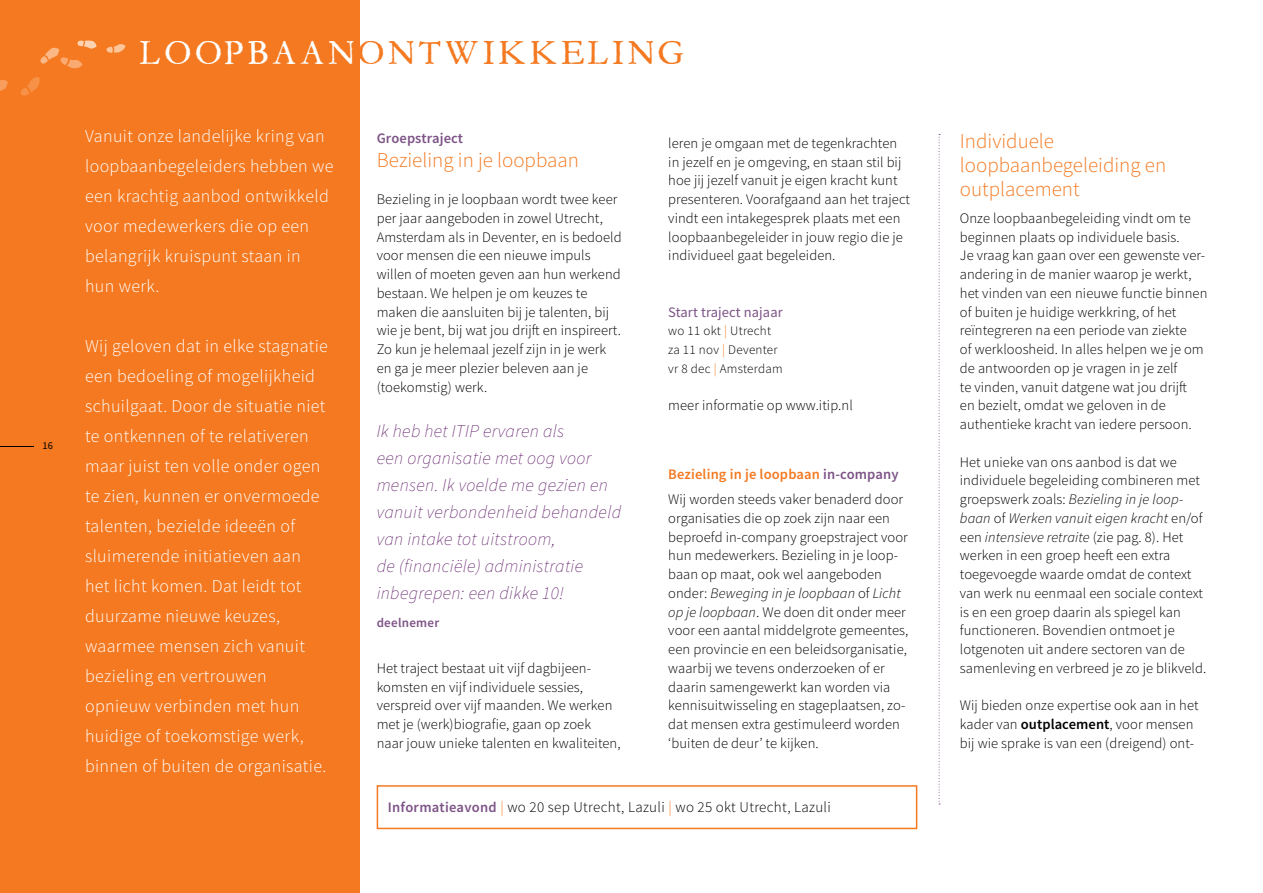
<style>
.page{position:relative;width:1263px;height:893px;background:#fff}
.page>*{position:absolute;margin:0;border:0;box-sizing:border-box;transform-origin:0 0}
.t1{font:33px "Aquifer";letter-spacing:.115em;color:#f47920}
.t2{font:300 21px/24px "Source Sans Pro";color:#f47920}
.t3{font:300 18px/30px "Source Sans Pro";letter-spacing:.02em;color:#fff}
.t4{font:italic 200 18px/27px "Source Sans Pro";letter-spacing:.02em;color:#5c1665}
.t5{font:300 15px "Source Sans Pro";letter-spacing:.02em;color:#000}
.t6{font:300 14.55px/18.8px "Source Sans Pro";letter-spacing:.005em;color:#000}
.t7{font:14.55px "Source Sans Pro";letter-spacing:.005em;color:#7d5386}
.t8{font:600 14.55px "Source Sans Pro";letter-spacing:.01em;color:#7d5386}
.t9{font:300 13.05px/18.8px "Source Sans Pro";letter-spacing:.02em;color:#000}
.t10{font:600 13.05px "Source Sans Pro";letter-spacing:.02em;color:#7d5386}
.t11{font:10.5px "Source Sans Pro";color:#000}
.s1{color:#fff}
.s2{color:#f47920}
.s3{font-weight:600;color:#f47920}
.s4{font-weight:600;color:#7d5386}
.s5{font-style:italic}
.s6{font-weight:600;font-size:14.55px;color:#7d5386}
.s7{font-weight:600}
</style>
<div class="page">
<div style="left:0;top:0;width:359px;height:893px;background:#f47920"></div>
<hr style="left:0;top:446px;width:34px;height:1px;background:#000">
<svg style="left:0;top:80px;width:8px;height:11px"></svg>
<svg style="left:20px;top:77px;width:20px;height:19px"></svg>
<svg style="left:106px;top:44px;width:20px;height:9px"></svg>
<svg style="left:40px;top:40px;width:57px;height:29px"></svg>
<svg style="left:939px;top:134px;width:1px;height:670px"></svg>
<div style="left:377px;top:785px;width:540px;height:44px;border:2px solid #f47920"></div>
<p class="t11" style="left:43px;top:439px;width:12px">16</p>
<h1 class="t1" style="left:140px;top:34px;width:545px"><span class="s1">LOOPBAAN</span>ONTWIKKELING</h1>
<p class="t3" style="left:85px;top:121px;width:250px">Vanuit onze landelijke kring van loopbaanbegeleiders hebben we een krachtig aanbod ontwikkeld voor medewerkers die op een belangrijk kruispunt staan in hun werk.</p>
<p class="t3" style="left:85px;top:331px;width:244px">Wij geloven dat in elke stagnatie een bedoeling of mogelijkheid schuilgaat. Door de situatie niet te ontkennen of te relativeren maar juist ten volle onder ogen te zien, kunnen er onvermoede talenten, bezielde ideeën of sluimerende initiatieven aan het licht komen. Dat leidt tot duurzame nieuwe keuzes, waarmee mensen zich vanuit bezieling en vertrouwen opnieuw verbinden met hun huidige of toekomstige werk, binnen of buiten de organisatie.</p>
<p class="t8" style="left:377px;top:128px;width:88px">Groepstraject</p>
<h2 class="t2" style="left:377px;top:148px;width:204px">Bezieling in je loopbaan</h2>
<p class="t6" style="left:377px;top:190px;width:246px">Bezieling in je loopbaan wordt twee keer per jaar aangeboden in zowel Utrecht, Amsterdam als in Deventer, en is bedoeld voor mensen die een nieuwe impuls willen of moeten geven aan hun werkend bestaan. We helpen je om keuzes te maken die aansluiten bij je talenten, bij wie je bent, bij wat jou drijft en inspireert.<br>Zo kun je helemaal jezelf zijn in je werk en ga je meer plezier beleven aan je (toekomstig) werk.</p>
<p class="t4" style="left:377px;top:418px;width:246px">Ik heb het ITIP ervaren als<br>een organisatie met oog voor mensen. Ik voelde me gezien en vanuit verbondenheid behandeld van intake tot uitstroom,<br>de (financiële) administratie inbegrepen: een dikke 10!</p>
<p class="t10" style="left:377px;top:614px;width:64px">deelnemer</p>
<p class="t6" style="left:377px;top:659px;width:245px">Het traject bestaat uit vijf dagbijeen&shy;komsten en vijf individuele sessies, verspreid over vijf maanden. We werken met je (werk)biografie, gaan op zoek naar jouw unieke talenten en kwaliteiten,</p>
<p class="t6" style="left:668px;top:134px;width:243px">leren je omgaan met de tegenkrachten in jezelf en je omgeving, en staan stil bij hoe jij jezelf vanuit je eigen kracht kunt presenteren. Voorafgaand aan het traject vindt een intakegesprek plaats met een loopbaanbegeleider in jouw regio die je individueel gaat begeleiden.</p>
<p class="t7" style="left:668px;top:302px;width:116px">Start traject najaar</p>
<p class="t9" style="left:668px;top:322px;width:116px">wo 11 okt <span class="s2">|</span> Utrecht za 11 nov <span class="s2">|</span> Deventer vr 8 dec <span class="s2">|</span> Amsterdam</p>
<p class="t6" style="left:668px;top:396px;width:186px">meer informatie op www.itip.nl</p>
<p class="t6" style="left:668px;top:462px;width:236px;line-height:24.8px"><span class="s3">Bezieling in je loopbaan</span> <span class="s4">in-company<br></span>Wij worden steeds vaker benaderd door</p>
<p class="t6" style="left:668px;top:509px;width:242px">organisaties die op zoek zijn naar een beproefd in-company groepstraject voor hun medewerkers. Bezieling in je loop&shy;baan op maat, ook wel aangeboden onder: <span class="s5">Beweging in je loopbaan</span> of <span class="s5">Licht op je loopbaan</span>. We doen dit onder meer voor een aantal middelgrote gemeentes, een provincie en een beleidsorganisatie, waarbij we tevens onderzoeken of er daarin samengewerkt kan worden via kennisuitwisseling en stageplaatsen, zo&shy;dat mensen extra gestimuleerd worden ‘buiten de deur’ te kijken.</p>
<p class="t5" style="left:388px;top:798px;width:445px"><span class="s6">Informatieavond</span> <span class="s2">|</span> wo 20 sep Utrecht, Lazuli <span class="s2">|</span> wo 25 okt Utrecht, Lazuli</p>
<h2 class="t2" style="left:960px;top:129px;width:208px">Individuele loopbaanbegeleiding en outplacement</h2>
<p class="t6" style="left:960px;top:209px;width:249px">Onze loopbaanbegeleiding vindt om te beginnen plaats op individuele basis.<br>Je vraag kan gaan over een gewenste ver&shy;andering in de manier waarop je werkt, het vinden van een nieuwe functie binnen of buiten je huidige werkkring, of het reïntegreren na een periode van ziekte<br>of werkloosheid. In alles helpen we je om de antwoorden op je vragen in je zelf<br>te vinden, vanuit datgene wat jou drijft<br>en bezielt, omdat we geloven in de authentieke kracht van iedere persoon.</p>
<p class="t6" style="left:960px;top:452px;width:248px">Het unieke van ons aanbod is dat we individuele begeleiding combineren met groepswerk zoals: <span class="s5">Bezieling in je loop&shy;baan</span> of <span class="s5">Werken vanuit eigen kracht</span> en/of een <span class="s5">intensieve retraite</span> (zie pag. 8). Het werken in een groep heeft een extra toegevoegde waarde omdat de context van werk nu eenmaal een sociale context is en een groep daarin als spiegel kan functioneren. Bovendien ontmoet je lotgenoten uit andere sectoren van de samenleving en verbreed je zo je blikveld.</p>
<p class="t6" style="left:960px;top:696px;width:240px">Wij bieden onze expertise ook aan in het kader van <span class="s7">outplacement</span>, voor mensen bij wie sprake is van een (dreigend) ont-</p>
</div>
